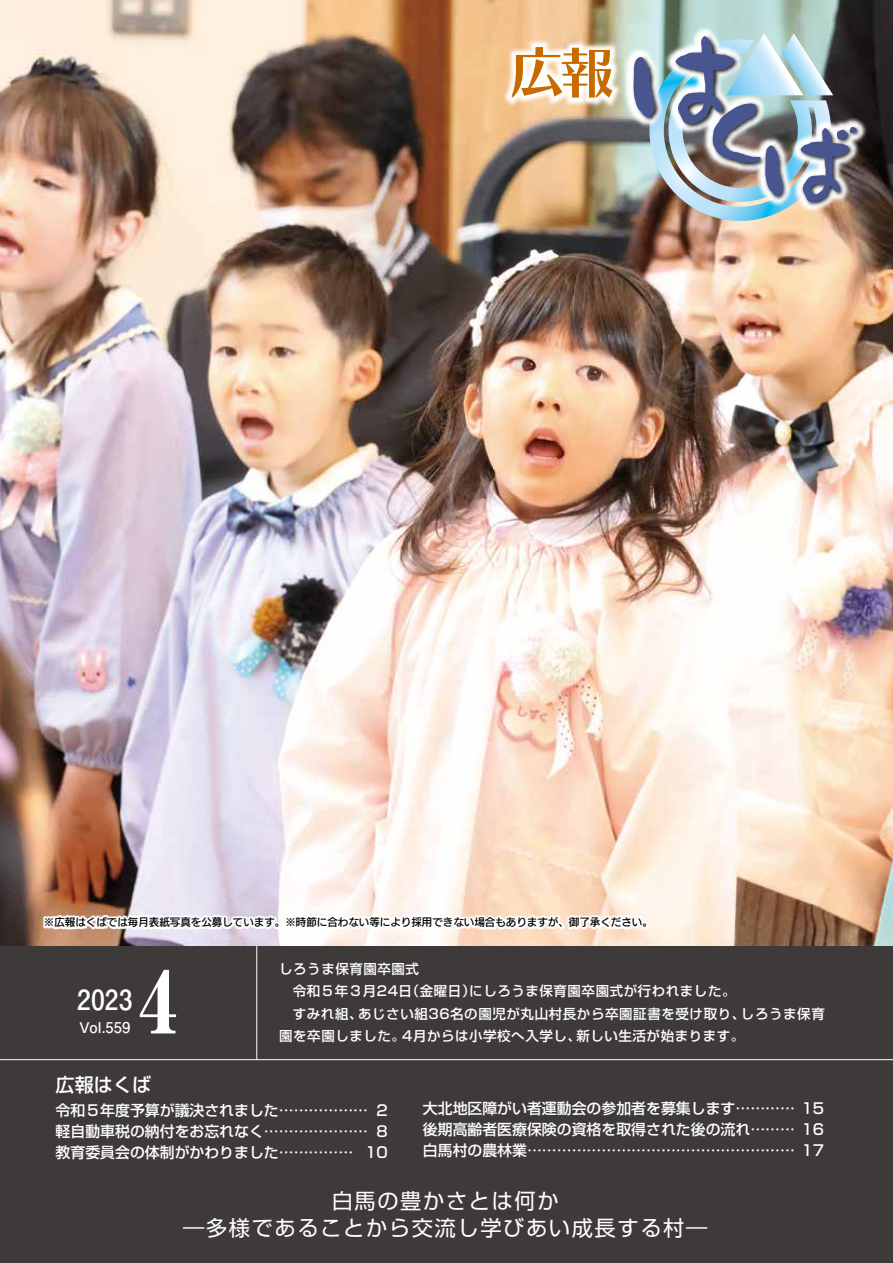
<style>
.page{position:relative;width:893px;height:1263px;background:#fff}
.page>*{position:absolute;margin:0;border:0;box-sizing:border-box;transform-origin:0 0}
.t1{font:122.25px "DFP Craft Sumi CID W9";color:#48558f}
.t2{font:800 85.05px "Ryumin Pro";color:#fff;scale:.93 1}
.t3{font:56.25px "Chiaro Std B";color:#c76b00}
.t4{font:700 27.6px "Futo Go B101 Pr 5";color:#fff}
.t5{font:21.3px/26.5px "Shin Go Pr 6 N";letter-spacing:.075em;color:#fff;text-align:center}
.t6{font:500 19.2px "Shin Go Pr 6 N";color:#fff}
.t7{font:500 14.85px/21.3px "Shin Go Pr 6 N";color:#fff}
.t8{font:700 14.85px "Futo Go B101 Pr 5";color:#fff}
.t9{font:500 13.5px "Shin Go Pr 6 N";letter-spacing:.04em;color:#fff}
.t10{font:10.5px "New Rodin Pro DB";color:#000}
</style>
<div class="page">
<img style="left:0;top:0;width:893px;height:946px">
<div style="left:0;top:946px;width:893px;height:317px;background:#3e3a39"></div>
<hr style="left:0;top:1059px;width:893px;height:1px;background:#fff">
<hr style="left:256px;top:946px;width:1px;height:114px;background:#fff">
<img style="left:585px;top:0;width:308px;height:251px">
<img style="left:617px;top:18px;width:133px;height:135px">
<img style="left:693px;top:90px;width:92px;height:93px">
<img style="left:750px;top:113px;width:115px;height:114px">
<img style="left:463px;top:0;width:198px;height:147px">
<div style="left:43px;top:915px;width:605px;height:14px;background:#fff"></div>
<h3 class="t3" style="left:508px;top:37px;width:108px">広報</h3>
<h1 class="t1" style="left:621px;top:16px;width:238px">は<sub>く</sub><sub>ば</sub></h1>
<p class="t10" style="left:44px;top:913px;width:610px">※広報はくばでは毎月表紙写真を公募しています。※時節に合わない等により採用できない場合もありますが、御了承ください。</p>
<h3 class="t4" style="left:77px;top:978px;width:57px">2023</h3>
<p class="t8" style="left:79px;top:1015px;width:53px">Vol.559</p>
<h2 class="t2" style="left:138px;top:935px;width:44px">4</h2>
<p class="t6" style="left:56px;top:1068px;width:97px">広報はくば</p>
<p class="t9" style="left:279px;top:958px;width:141px">しろうま保育園卒園式</p>
<p class="t9" style="left:469px;top:980px;width:268px">にしろうま保育園卒園式が行われました。</p>
<p class="t9" style="left:293px;top:980px;width:184px">令和５年３月24 （日金曜日）</p>
<p class="t9" style="left:358px;top:1002px;width:389px">あじさい組36名の園児が丸山村長から卒園証書を受け取り、</p>
<p class="t9" style="left:741px;top:1002px;width:85px">しろうま保育</p>
<p class="t9" style="left:293px;top:1002px;width:71px">すみれ組、</p>
<p class="t9" style="left:402px;top:1025px;width:180px">4月からは小学校へ入学し、</p>
<p class="t9" style="left:576px;top:1025px;width:169px">新しい生活が始まります。</p>
<p class="t9" style="left:279px;top:1025px;width:127px">園を卒園しました。</p>
<p class="t7" style="left:56px;top:1098px;width:314px">令和５年度予算が議決されました..................</p>
<p class="t7" style="left:377px;top:1098px;width:13px">2</p>
<p class="t7" style="left:365px;top:1120px;width:24px;text-indent:-310px">軽自動車税の納付をお忘れなく.....................<br>10</p>
<p class="t7" style="left:377px;top:1120px;width:13px">8</p>
<p class="t7" style="left:56px;top:1141px;width:299px">教育委員会の体制がかわりました...............</p>
<p class="t7" style="left:423px;top:1097px;width:403px;text-align:justify">大北地区障がい者運動会の参加者を募集します............ 15後期高齢者医療保険の資格を取得された後の流れ......... 16白馬村の農林業...................................................... 17</p>
<h3 class="t5" style="left:183px;top:1186px;width:526px">白馬の豊かさとは何か<br>―多様であることから交流し学びあい成長する村―</h3>
</div>
